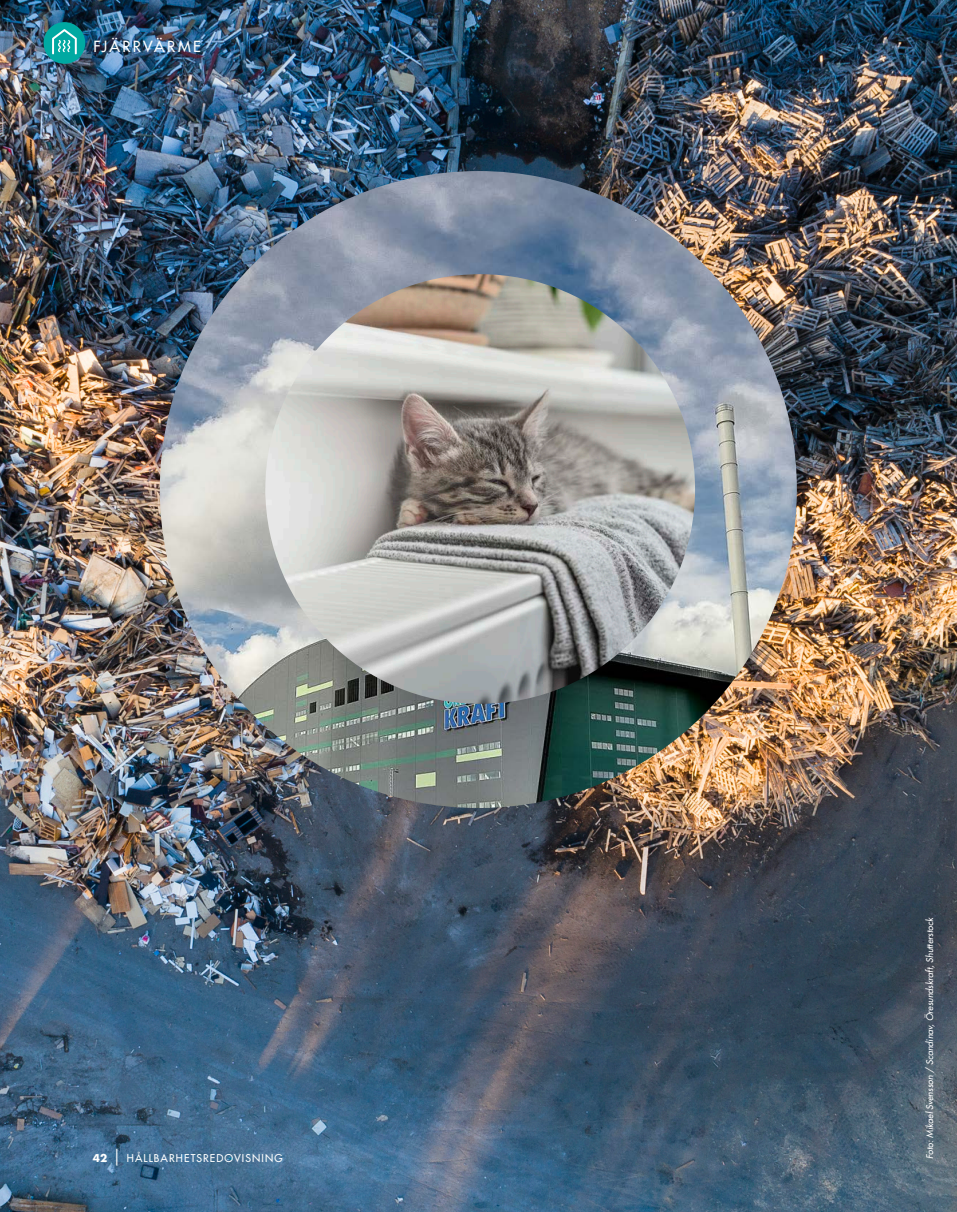
<style>
.page{position:relative;width:957px;height:1212px;background:#fff}
.page>*{position:absolute;margin:0;border:0;box-sizing:border-box;transform-origin:0 0}
.Ingress{font:500 15px "Futura Std";letter-spacing:.16em;color:#fff}
.t1{font:500 10.5px "Futura Std";letter-spacing:.105em;color:#fff}
.Bildtext{font:italic 500 9px "Futura Std";color:#fff}
.s1{font-weight:700}
.s2{font-weight:700;font-size:16.8px}
</style>
<div class="page">
<img style="left:0;top:0;width:957px;height:1212px">
<img style="left:160px;top:171px;width:637px;height:637px;border-radius:318px">
<img style="left:265px;top:274px;width:430px;height:430px;border-radius:215px">
<div style="left:44px;top:22px;width:41px;height:42px;background:#00a9a2;border-radius:50%"></div>
<svg style="left:52px;top:29px;width:25px;height:25px"></svg>
<p class="Ingress" style="left:94px;top:37px;width:109px">FJÄRRVÄRME</p>
<p class="t1" style="left:93px;top:1151px;width:191px"><span class="s1">42</span> <span class="s2">|</span> HÅLLBARHETSREDOVISNING</p>
<p class="Bildtext" style="left:924px;top:1159px;width:243px;rotate:-90deg">Foto: Mikael Svensson / Scandinav, Öresundskraft, Shutterstock</p>
</div>
